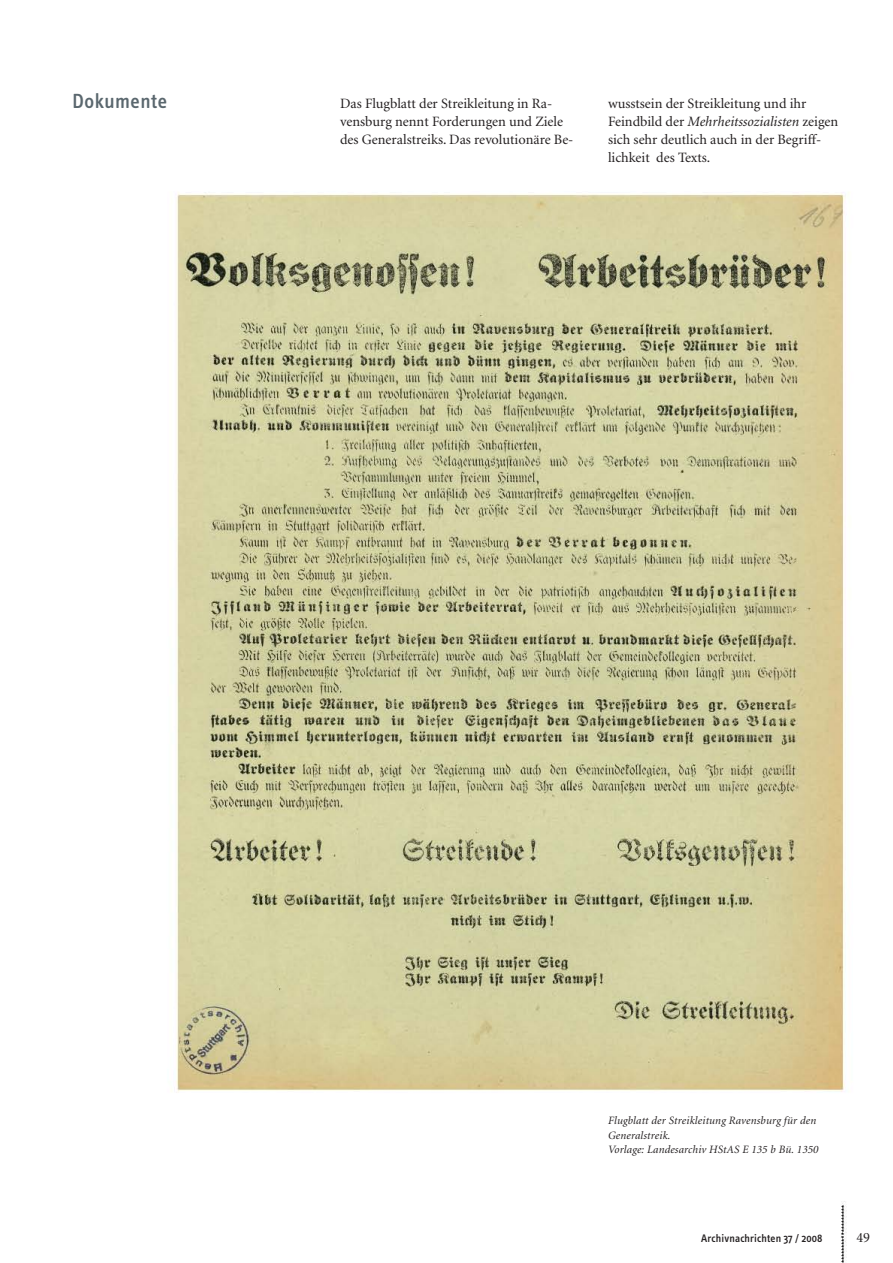
<style>
.page{position:relative;width:893px;height:1263px;background:#fff}
.page>*{position:absolute;margin:0;border:0;box-sizing:border-box;transform-origin:0 0}
.t1{font:500 21px "Info Text";letter-spacing:.025em;color:#5a676e}
.t2{font:14.25px/18px "Minion";color:#231f20}
.t3{font:italic 11.25px/14.2px "Minion";letter-spacing:.015em;color:#231f20}
.t4{font:500 11.25px "Info Text";letter-spacing:.015em;color:#231f20}
.s1{font-style:italic}
</style>
<div class="page">
<img style="left:171px;top:192px;width:678px;height:1071px">
<img style="left:183px;top:249px;width:294px;height:45px">
<img style="left:537px;top:252px;width:291px;height:36px">
<img style="left:183px;top:1008px;width:66px;height:63px">
<h1 class="t1" style="left:72px;top:93px;width:96px">Dokumente</h1>
<p class="t2" style="left:340px;top:96px;width:235px">Das Flugblatt der Streikleitung in Ra&shy;vensburg nennt Forderungen und Ziele des Generalstreiks. Das revolutionäre Be-</p>
<p class="t2" style="left:608px;top:96px;width:232px">wusstsein der Streikleitung und ihr Feindbild der <span class="s1">Mehrheitssozialisten</span> zeigen sich sehr deutlich auch in der Begriff&shy;lichkeit des Texts.</p>
<p class="t3" style="left:608px;top:1114px;width:212px">Flugblatt der Streikleitung Ravensburg für den<br>Generalstreik.<br>Vorlage: Landesarchiv HStAS E 135 b Bü. 1350</p>
<p class="t4" style="left:701px;top:1234px;width:123px">Archivnachrichten 37 / 2008</p>
<p class="t2" style="left:856px;top:1230px;width:15px">49</p>
</div>
